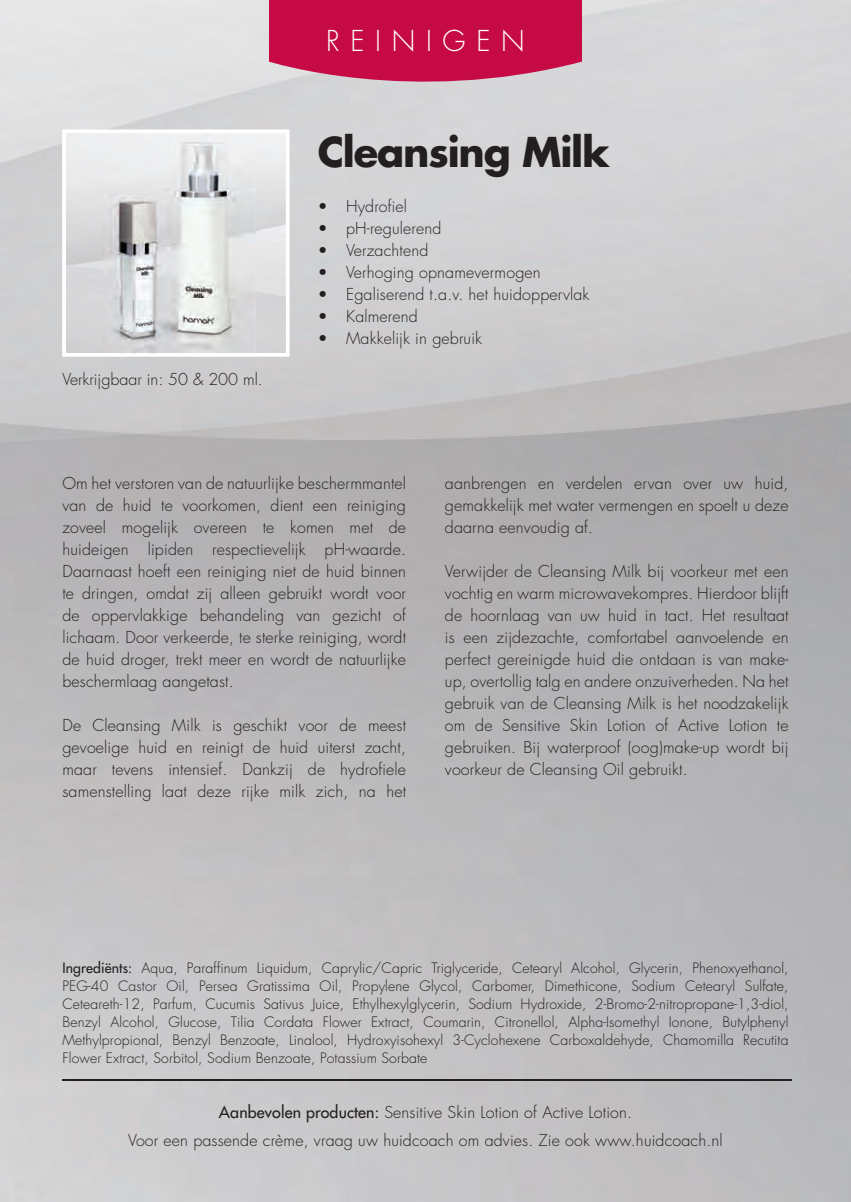
<style>
.page{position:relative;width:851px;height:1202px;background:#fff}
.page>*{position:absolute;margin:0;border:0;box-sizing:border-box;transform-origin:0 0}
.t1{font:700 40px "Futura";letter-spacing:-.03em;color:#231f20}
.t2{font:300 28px "Futura";letter-spacing:.38em;color:#fff}
.t3{font:300 16px/22px "Futura";letter-spacing:.01em;color:#231f20;text-align:justify}
.t4{font:300 14px/18px "Futura";letter-spacing:.01em;color:#231f20;text-align:justify}
.s1{font-weight:400}
</style>
<div class="page">
<img style="left:0;top:0;width:850px;height:1202px">
<svg style="left:269px;top:0;width:313px;height:107px;background:#ca4670"></svg>
<svg style="left:62px;top:130px;width:227px;height:226px"></svg>
<img style="left:144px;top:134px;width:112px;height:220px">
<hr style="left:62px;top:1080px;width:729px;height:1px;background:#231f20">
<img style="left:103px;top:195px;width:67px;height:159px">
<svg style="left:144px;top:353px;width:26px;height:1px"></svg>
<h2 class="t2" style="left:326px;top:23px;width:200px">REINIGEN</h2>
<h1 class="t1" style="left:317px;top:124px;width:293px">Cleansing Milk</h1>
<p class="t3" style="left:62px;top:368px;width:202px">Verkrijgbaar in: 50 &amp; 200 ml.</p>
<p class="t3" style="left:317px;top:195px;width:91px">• Hydrofiel</p>
<p class="t3" style="left:317px;top:217px;width:125px">• pH-regulerend</p>
<p class="t3" style="left:317px;top:239px;width:112px">• Verzachtend</p>
<p class="t3" style="left:317px;top:261px;width:224px">• Verhoging opnamevermogen</p>
<p class="t3" style="left:317px;top:283px;width:273px">• Egaliserend t.a.v. het huidoppervlak</p>
<p class="t3" style="left:317px;top:305px;width:102px">• Kalmerend</p>
<p class="t3" style="left:317px;top:327px;width:166px">• Makkelijk in gebruik</p>
<p class="t3" style="left:62px;top:472px;width:345px">Om het verstoren van de natuurlijke beschermmantel van de huid te voorkomen, dient een reiniging zoveel mogelijk overeen te komen met de huideigen lipiden respectievelijk pH-waarde.<br>Daarnaast hoeft een reiniging niet de huid binnen te dringen, omdat zij alleen gebruikt wordt voor de oppervlakkige behandeling van gezicht of lichaam. Door verkeerde, te sterke reiniging, wordt de huid droger, trekt meer en wordt de natuurlijke beschermlaag aangetast.</p>
<p class="t3" style="left:62px;top:714px;width:345px">De Cleansing Milk is geschikt voor de meest gevoelige huid en reinigt de huid uiterst zacht, maar tevens intensief. Dankzij de hydrofiele samenstelling laat deze rijke milk zich, na het</p>
<p class="t3" style="left:445px;top:472px;width:345px">aanbrengen en verdelen ervan over uw huid, gemakkelijk met water vermengen en spoelt u deze daarna eenvoudig af.</p>
<p class="t3" style="left:445px;top:560px;width:345px">Verwijder de Cleansing Milk bij voorkeur met een vochtig en warm microwavekompres. Hierdoor blijft de hoornlaag van uw huid in tact. Het resultaat is een zijdezachte, comfortabel aanvoelende en perfect gereinigde huid die ontdaan is van make&shy;up, overtollig talg en andere onzuiverheden. Na het gebruik van de Cleansing Milk is het noodzakelijk om de Sensitive Skin Lotion of Active Lotion te gebruiken. Bij waterproof (oog)make-up wordt bij voorkeur de Cleansing Oil gebruikt.</p>
<p class="t4" style="left:62px;top:958px;width:727px"><span class="s1">Ingrediënts:</span> Aqua, Paraffinum Liquidum, Caprylic/Capric Triglyceride, Cetearyl Alcohol, Glycerin, Phenoxyethanol, PEG-40 Castor Oil, Persea Gratissima Oil, Propylene Glycol, Carbomer, Dimethicone, Sodium Cetearyl Sulfate, Ceteareth-12, Parfum, Cucumis Sativus Juice, Ethylhexylglycerin, Sodium Hydroxide, 2-Bromo-2-nitropropane-1,3-diol, Benzyl Alcohol, Glucose, Tilia Cordata Flower Extract, Coumarin, Citronellol, Alpha-Isomethyl Ionone, Butylphenyl Methylpropional, Benzyl Benzoate, Linalool, Hydroxyisohexyl 3-Cyclohexene Carboxaldehyde, Chamomilla Recutita Flower Extract, Sorbitol, Sodium Benzoate, Potassium Sorbate</p>
<p class="t3" style="left:128px;top:1098px;width:596px;line-height:28px;text-align:center"><span class="s1">Aanbevolen producten:</span> Sensitive Skin Lotion of Active Lotion.<br>Voor een passende crème, vraag uw huidcoach om advies. Zie ook www.huidcoach.nl</p>
</div>
